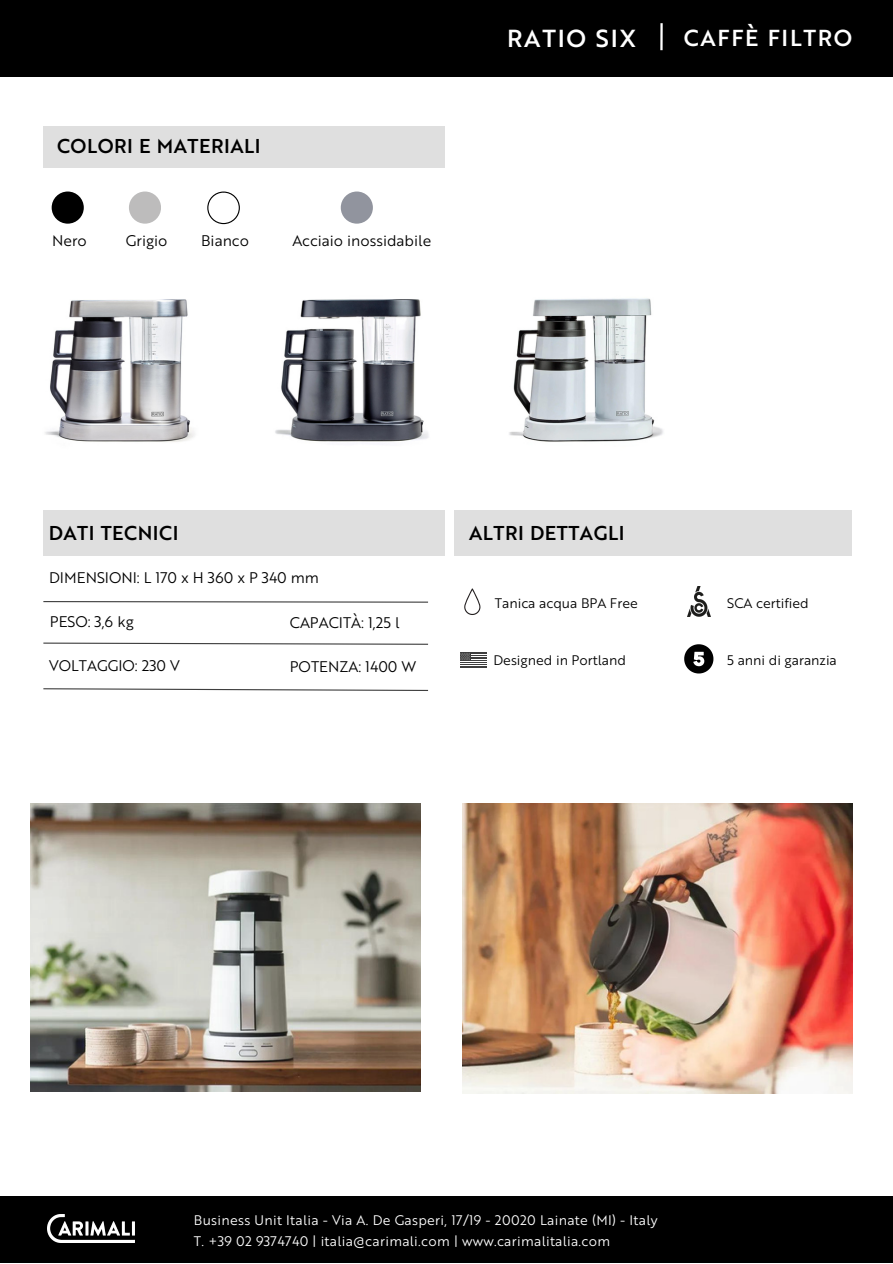
<style>
.page{position:relative;width:893px;height:1264px;background:#fff}
.page>*{position:absolute;margin:0;border:0;box-sizing:border-box;transform-origin:0 0}
.t1{font:24px "Brother 1816 Medium";letter-spacing:.075em;color:#fff}
.t2{font:22.5px "Brother 1816 Medium";letter-spacing:.075em;color:#fff}
.t3{font:19.5px "Brother 1816 Medium";letter-spacing:.025em;color:#000}
.t4{font:15px "Brother 1816 Book";color:#000}
.t5{font:13.5px/20.2px "Brother 1816 Book";letter-spacing:.025em;color:#fff}
.t6{font:13.5px "Brother 1816 Book";color:#000}
</style>
<div class="page">
<div style="left:43px;top:510px;width:401px;height:45px;background:#dfdfdf"></div>
<div style="left:0;top:1195px;width:892px;height:67px;background:#000"></div>
<div style="left:43px;top:126px;width:401px;height:41px;background:#dfdfdf"></div>
<div style="left:52px;top:191px;width:32px;height:33px;background:#000;border-radius:50%"></div>
<div style="left:129px;top:191px;width:32px;height:33px;background:#bdbcbc;border-radius:50%"></div>
<svg style="left:207px;top:191px;width:33px;height:33px"></svg>
<svg style="left:43px;top:601px;width:385px;height:2px"></svg>
<svg style="left:464px;top:588px;width:16px;height:27px"></svg>
<svg style="left:460px;top:652px;width:27px;height:15px"></svg>
<img style="left:687px;top:587px;width:23px;height:29px">
<svg style="left:43px;top:642px;width:386px;height:3px"></svg>
<svg style="left:43px;top:688px;width:386px;height:3px"></svg>
<svg style="left:684px;top:644px;width:29px;height:29px"></svg>
<img style="left:47px;top:1214px;width:88px;height:28px">
<div style="left:341px;top:191px;width:32px;height:33px;background:#91949e;border-radius:50%"></div>
<img style="left:509px;top:298px;width:154px;height:144px">
<img style="left:275px;top:299px;width:154px;height:143px">
<img style="left:45px;top:299px;width:150px;height:143px">
<div style="left:454px;top:510px;width:397px;height:45px;background:#dfdfdf"></div>
<div style="left:0;top:0;width:892px;height:76px;background:#000"></div>
<hr style="left:660px;top:23px;width:2px;height:27px;background:#fff">
<img style="left:30px;top:803px;width:390px;height:288px">
<img style="left:463px;top:803px;width:389px;height:290px">
<h3 class="t3" style="left:57px;top:132px;width:205px">COLORI E MATERIALI</h3>
<p class="t4" style="left:52px;top:229px;width:36px">Nero</p>
<p class="t4" style="left:126px;top:229px;width:43px">Grigio</p>
<p class="t4" style="left:201px;top:229px;width:49px">Bianco</p>
<p class="t4" style="left:292px;top:229px;width:140px">Acciaio inossidabile</p>
<h1 class="t1" style="left:507px;top:21px;width:131px">RATIO SIX</h1>
<h2 class="t2" style="left:683px;top:21px;width:170px">CAFFÈ FILTRO</h2>
<h3 class="t3" style="left:49px;top:518px;width:131px">DATI TECNICI</h3>
<p class="t4" style="left:49px;top:567px;width:271px">DIMENSIONI: L 170 x H 360 x P 340 mm</p>
<p class="t4" style="left:290px;top:611px;width:111px">CAPACITÀ: 1,25 l</p>
<p class="t4" style="left:49px;top:654px;width:132px">VOLTAGGIO: 230 V</p>
<p class="t4" style="left:290px;top:655px;width:128px">POTENZA: 1400 W</p>
<p class="t4" style="left:50px;top:610px;width:85px">PESO: 3,6 kg</p>
<h3 class="t3" style="left:469px;top:518px;width:157px">ALTRI DETTAGLI</h3>
<p class="t6" style="left:494px;top:593px;width:144px">Tanica acqua BPA Free</p>
<p class="t6" style="left:493px;top:650px;width:134px">Designed in Portland</p>
<p class="t6" style="left:727px;top:593px;width:83px">SCA certified</p>
<p class="t6" style="left:727px;top:650px;width:111px">5 anni di garanzia</p>
<p class="t5" style="left:194px;top:1209px;width:465px">Business Unit Italia - Via A. De Gasperi, 17/19 - 20020 Lainate (MI) - Italy<br>T. +39 02 9374740 | italia@carimali.com | www.carimalitalia.com</p>
</div>
